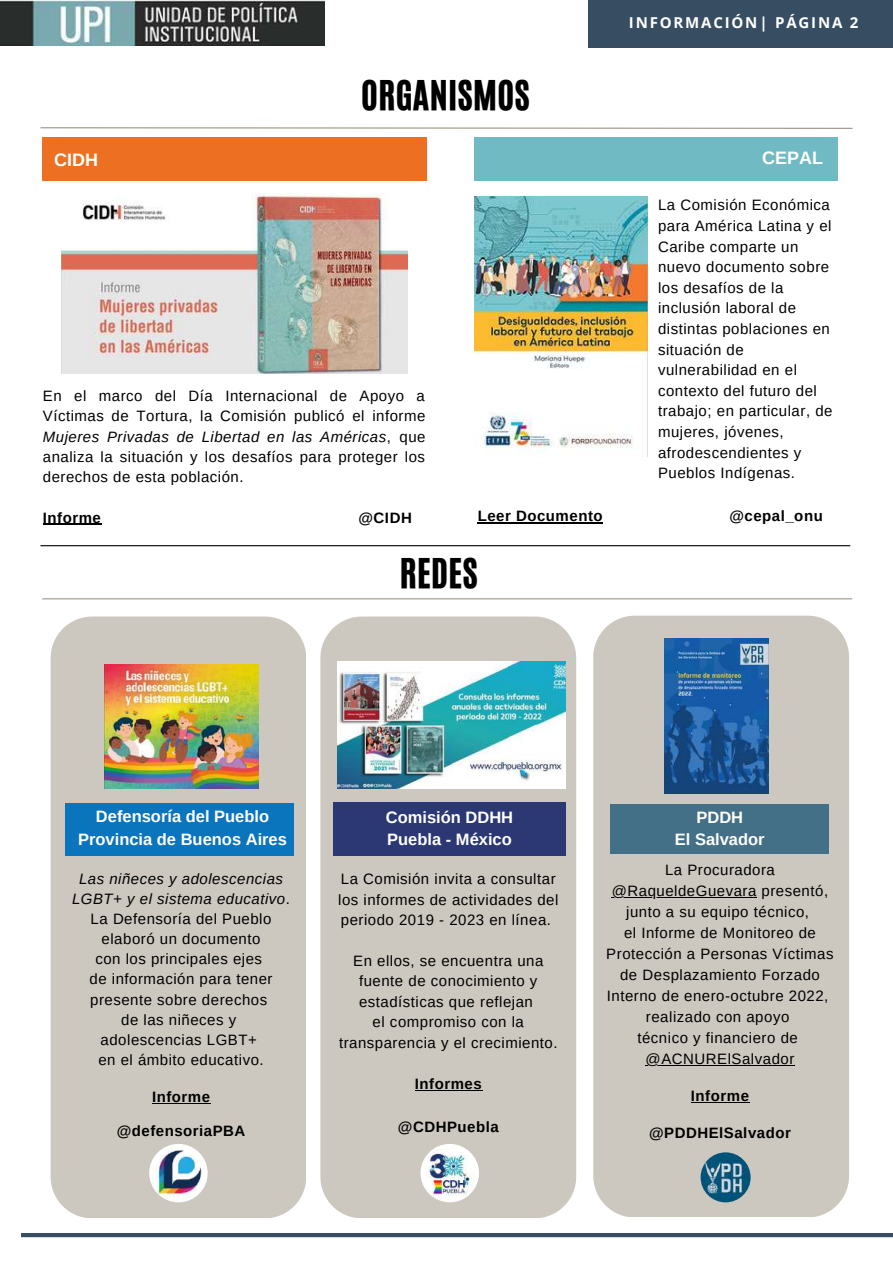
<style>
.page{position:relative;width:893px;height:1264px;background:#fff}
.page>*{position:absolute;margin:0;border:0;box-sizing:border-box;transform-origin:0 0}
.t1{font:34.5px "CA Generated";letter-spacing:.01em;color:#000}
.t2{font:700 18px "Arimo";color:#fefefb}
.t3{font:700 16.5px/22.5px "Arimo";color:#fff;text-align:center}
.t4{font:700 16.5px/22.5px "Arimo";color:#fefefb;text-align:center}
.t5{font:15px/20.5px "Arimo";letter-spacing:.035em;color:#000;text-align:center}
.t6{font:700 15px "Arimo";letter-spacing:.035em;color:#000}
.t7{font:700 15px "Open Sans";letter-spacing:.12em;color:#fff}
.s1{font-style:italic}
</style>
<div class="page">
<img style="left:0;top:0;width:324px;height:46px">
<hr style="left:21px;top:1233px;width:871px;height:4px;background:#364d62">
<div style="left:593px;top:615px;width:256px;height:602px;background:#ccc8c0"></div>
<div style="left:588px;top:0;width:304px;height:47px;background:#364d62"></div>
<img style="left:700px;top:1152px;width:50px;height:50px;border-radius:50%">
<hr style="left:40px;top:545px;width:810px;height:1px;background:#000">
<svg style="left:40px;top:127px;width:813px;height:2px;background:#c6c1b9"></svg>
<div style="left:43px;top:137px;width:383px;height:43px;background:#ed6f21"></div>
<hr style="left:42px;top:598px;width:810px;height:1px;background:#9c9384">
<div style="left:474px;top:137px;width:364px;height:43px;background:#6fbac3"></div>
<div style="left:610px;top:804px;width:218px;height:49px;background:#437087"></div>
<div style="left:51px;top:616px;width:255px;height:601px;background:#ccc8c0"></div>
<img style="left:149px;top:1143px;width:59px;height:59px;border-radius:50%">
<div style="left:66px;top:803px;width:227px;height:52px;background:#0a75bd"></div>
<div style="left:320px;top:616px;width:256px;height:601px;background:#ccc8c0"></div>
<div style="left:333px;top:802px;width:233px;height:53px;background:#2c3874"></div>
<img style="left:62px;top:194px;width:345px;height:180px">
<img style="left:104px;top:664px;width:154px;height:124px">
<img style="left:420px;top:1143px;width:59px;height:59px;border-radius:50%">
<img style="left:338px;top:661px;width:227px;height:127px">
<img style="left:664px;top:638px;width:104px;height:155px">
<img style="left:474px;top:197px;width:173px;height:253px">
<hr style="left:43px;top:523px;width:58px;height:2px;background:#000">
<hr style="left:611px;top:897px;width:145px;height:1px;background:#000">
<hr style="left:645px;top:1065px;width:149px;height:1px;background:#000">
<hr style="left:691px;top:1101px;width:58px;height:1px;background:#000">
<hr style="left:152px;top:1102px;width:58px;height:1px;background:#000">
<hr style="left:415px;top:1089px;width:67px;height:1px;background:#000">
<hr style="left:477px;top:522px;width:126px;height:1px;background:#000">
<h1 class="t1" style="left:361px;top:70px;width:170px">ORGANISMOS</h1>
<p class="t7" style="left:629px;top:12px;width:231px">INFORMACIÓN| PÁGINA 2</p>
<p class="t2" style="left:54px;top:150px;width:45px">CIDH</p>
<p class="t5" style="left:43px;top:386px;width:384px;text-align:justify">En el marco del Día Internacional de Apoyo a Víctimas de Tortura, la Comisión publicó el informe <span class="s1">Mujeres Privadas de Libertad en las Américas</span>, que analiza la situación y los desafíos para proteger los derechos de esta población.</p>
<p class="t6" style="left:43px;top:509px;width:59px">Informe</p>
<p class="t6" style="left:358px;top:509px;width:55px">@CIDH</p>
<p class="t2" style="left:762px;top:148px;width:62px">CEPAL</p>
<p class="t5" style="left:658px;top:195px;width:176px;text-align:left">La Comisión Económica para América Latina y el<br>Caribe comparte un nuevo documento sobre los desafíos de la inclusión laboral de distintas poblaciones en situación de vulnerabilidad en el contexto del futuro del trabajo; en particular, de mujeres, jóvenes, afrodescendientes y<br>Pueblos Indígenas.</p>
<p class="t6" style="left:477px;top:507px;width:126px">Leer Documento</p>
<p class="t6" style="left:729px;top:507px;width:95px">@cepal_onu</p>
<h1 class="t1" style="left:400px;top:548px;width:79px">REDES</h1>
<p class="t3" style="left:78px;top:805px;width:210px">Defensoría del Pueblo<br>Provincia de Buenos Aires</p>
<p class="t5" style="left:72px;top:868px;width:219px;line-height:20.1px"><span class="s1">Las niñeces y adolescencias<br>LGBT+ y el sistema educativo</span>.<br>La Defensoría del Pueblo elaboró un documento<br>con los principales ejes<br>de información para tener presente sobre derechos<br>de las niñeces y adolescencias LGBT+<br>en el ámbito educativo.</p>
<p class="t6" style="left:152px;top:1088px;width:59px">Informe</p>
<p class="t6" style="left:117px;top:1122px;width:130px">@defensoriaPBA</p>
<p class="t3" style="left:386px;top:805px;width:129px;text-align:left">Comisión DDHH<br>Puebla - México</p>
<p class="t5" style="left:338px;top:868px;width:222px;text-align:left">La Comisión invita a consultar los informes de actividades del periodo 2019 - 2023 en línea.</p>
<p class="t5" style="left:339px;top:950px;width:220px">En ellos, se encuentra una fuente de conocimiento y estadísticas que reflejan<br>el compromiso con la transparencia y el crecimiento.</p>
<p class="t6" style="left:415px;top:1075px;width:68px">Informes</p>
<p class="t6" style="left:398px;top:1118px;width:102px">@CDHPuebla</p>
<p class="t4" style="left:675px;top:805px;width:91px">PDDH<br>El Salvador</p>
<p class="t5" style="left:606px;top:859px;width:229px;line-height:21px">La Procuradora @RaqueldeGuevara presentó, junto a su equipo técnico,<br>el Informe de Monitoreo de<br>Protección a Personas Víctimas de Desplazamiento Forzado<br>Interno de enero-octubre 2022, realizado con apoyo<br>técnico y financiero de @ACNURElSalvador</p>
<p class="t6" style="left:691px;top:1087px;width:60px">Informe</p>
<p class="t6" style="left:649px;top:1124px;width:143px">@PDDHElSalvador</p>
</div>
